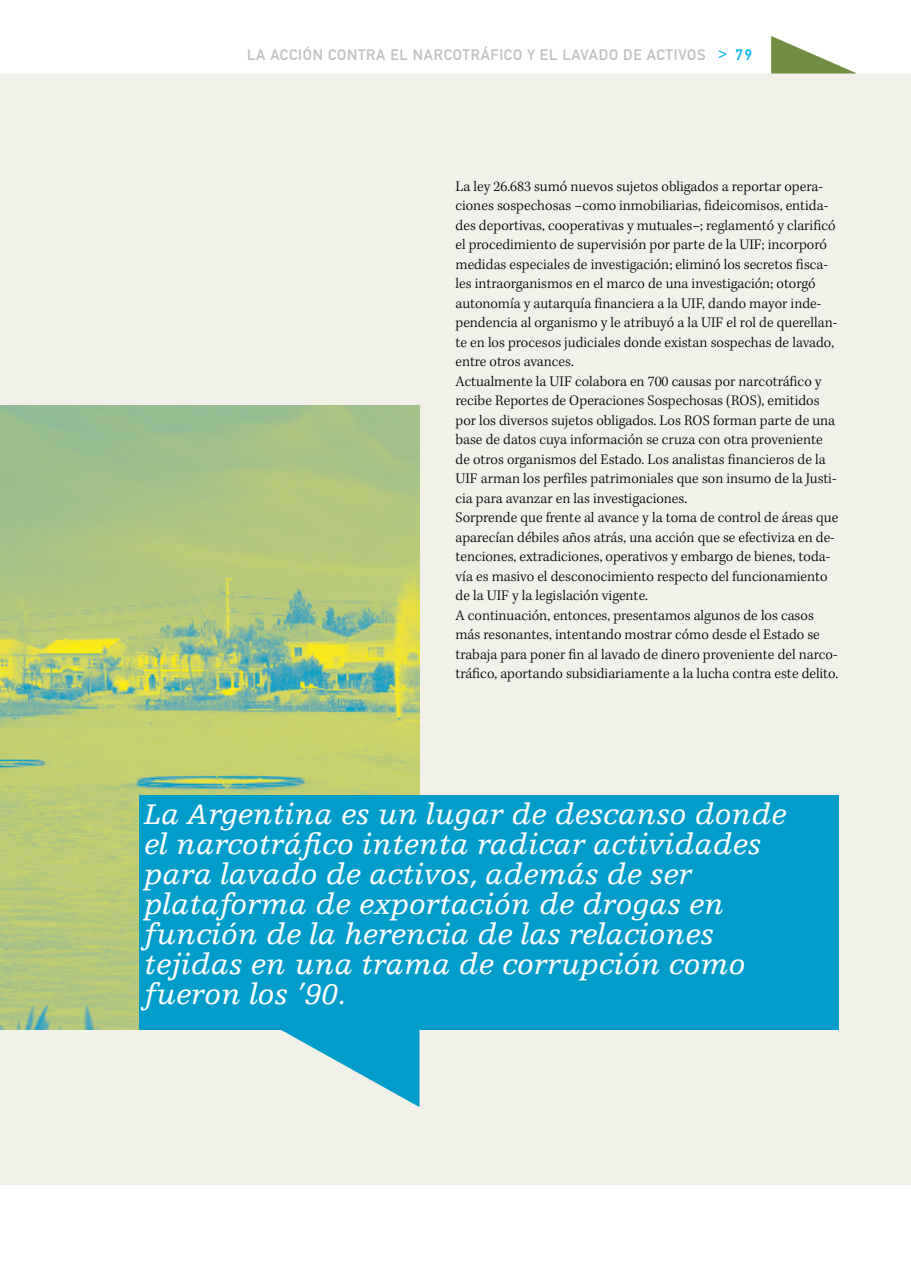
<style>
.page{position:relative;width:911px;height:1263px;background:#fff}
.page>*{position:absolute;margin:0;border:0;box-sizing:border-box;transform-origin:0 0}
.t1{font:italic 30px/30px "Egyptienne F";color:#fff}
.t2{font:300 15px/19.5px "Kepler Std";color:#000}
.t3{font:15px "DIN Mittelschrift";letter-spacing:.05em;color:#bcbec0}
.s1{color:#00b3f0}
</style>
<div class="page">
<div style="left:0;top:73px;width:911px;height:1112px;background:#f1f1ea"></div>
<svg style="left:771px;top:36px;width:86px;height:38px"></svg>
<img style="left:0;top:405px;width:419px;height:624px">
<div style="left:140px;top:795px;width:699px;height:234px;background:#009dca"></div>
<svg style="left:280px;top:1029px;width:139px;height:78px;background:#78c6d9"></svg>
<p class="t3" style="left:247px;top:46px;width:506px">LA ACCIÓN CONTRA EL NARCOTRÁFICO Y EL LAVADO DE ACTIVOS <span class="s1">&gt; 79</span></p>
<p class="t2" style="left:455px;top:177px;width:384px">La ley 26.683 sumó nuevos sujetos obligados a reportar opera&shy;ciones sospechosas –como inmobiliarias, fideicomisos, entida&shy;des deportivas, cooperativas y mutuales–; reglamentó y clarificó el procedimiento de supervisión por parte de la UIF; incorporó medidas especiales de investigación; eliminó los secretos fisca&shy;les intraorganismos en el marco de una investigación; otorgó autonomía y autarquía financiera a la UIF, dando mayor inde&shy;pendencia al organismo y le atribuyó a la UIF el rol de querellan&shy;te en los procesos judiciales donde existan sospechas de lavado, entre otros avances.<br>Actualmente la UIF colabora en 700 causas por narcotráfico y recibe Reportes de Operaciones Sospechosas (ROS), emitidos por los diversos sujetos obligados. Los ROS forman parte de una base de datos cuya información se cruza con otra proveniente de otros organismos del Estado. Los analistas financieros de la UIF arman los perfiles patrimoniales que son insumo de la Justi&shy;cia para avanzar en las investigaciones.<br>Sorprende que frente al avance y la toma de control de áreas que aparecían débiles años atrás, una acción que se efectiviza en de&shy;tenciones, extradiciones, operativos y embargo de bienes, toda&shy;vía es masivo el desconocimiento respecto del funcionamiento de la UIF y la legislación vigente.<br>A continuación, entonces, presentamos algunos de los casos más resonantes, intentando mostrar cómo desde el Estado se trabaja para poner fin al lavado de dinero proveniente del narco&shy;tráfico, aportando subsidiariamente a la lucha contra este delito.</p>
<p class="t1" style="left:144px;top:799px;width:644px">La Argentina es un lugar de descanso donde el narcotráfico intenta radicar actividades para lavado de activos, además de ser plataforma de exportación de drogas en función de la herencia de las relaciones tejidas en una trama de corrupción como fueron los ’90.</p>
</div>
